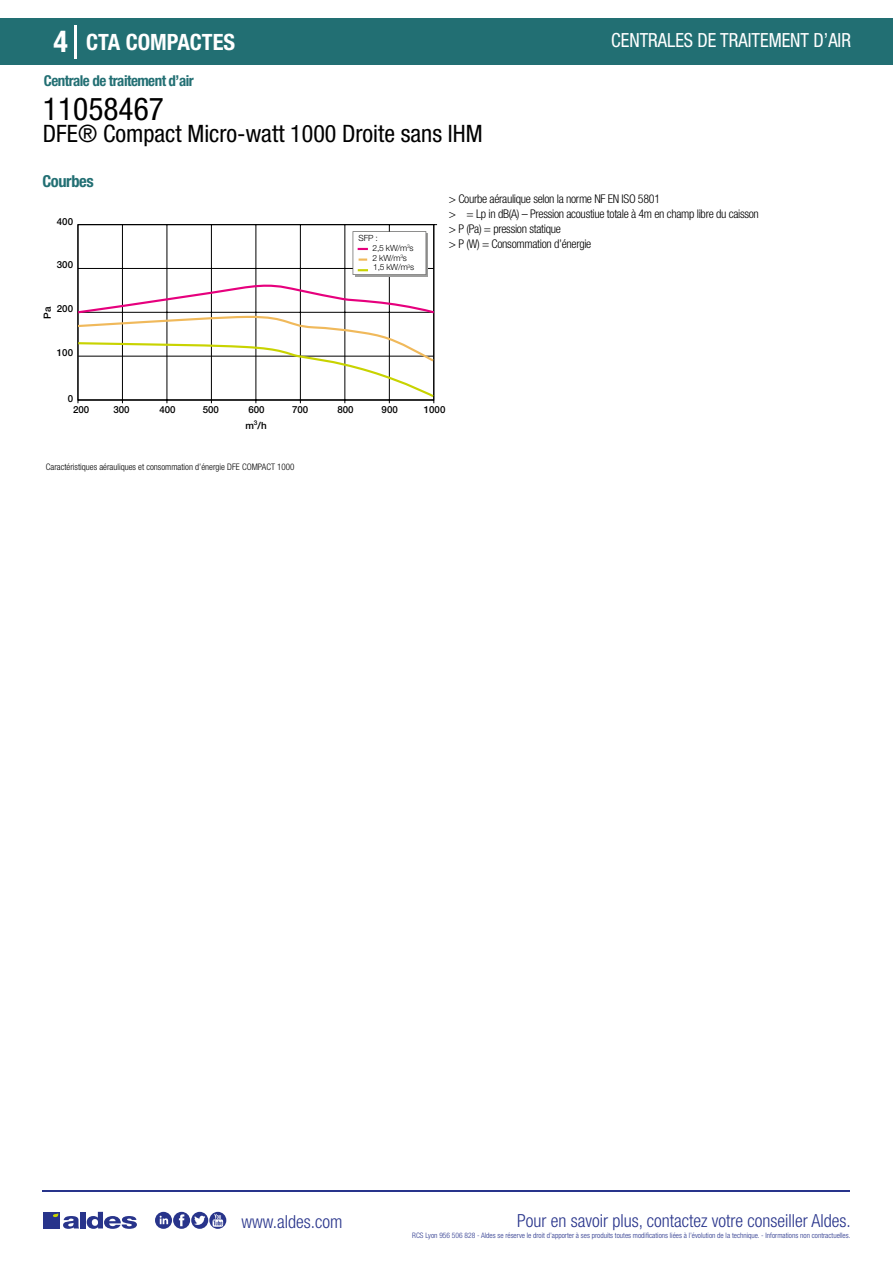
<style>
.page{position:relative;width:893px;height:1263px;background:#fff}
.page>*{position:absolute;margin:0;border:0;box-sizing:border-box;transform-origin:0 0}
.t1{font:condensed 31.5px "Helvetica Neue LT Std";color:#000}
.t2{font:700 condensed 30px "Helvetica Neue LT Std";color:#fff}
.t3{font:condensed 24px "Helvetica Neue LT Std";color:#000}
.t4{font:700 condensed 22.5px "Helvetica Neue LT Std";color:#fff}
.t5{font:condensed 19.5px "Helvetica Neue LT Std";color:#fff;scale:.95 1}
.t6{font:300 condensed 18px "Helvetica Neue";color:#28348b}
.t7{font:700 condensed 16.5px "Helvetica Neue LT Std";letter-spacing:-.025em;color:#226f73}
.t8{font:700 condensed 15px "Helvetica Neue LT Std";letter-spacing:-.035em;color:#226f73}
.t9{font:300 condensed 12px/15px "Helvetica Neue LT Std";letter-spacing:-.025em;color:#000}
.t10{font:500 9.9px "Helvetica Neue";color:#000}
.t11{font:500 9.75px "Helvetica Neue";color:#000}
.t12{font:300 condensed 9px "Helvetica Neue";color:#000}
.t13{font:300 8.55px/9.6px "Helvetica Neue";letter-spacing:-.025em;color:#000}
.t14{font:300 condensed 7.5px "Helvetica Neue";color:#28348b}
</style>
<div class="page">
<div style="left:0;top:18px;width:893px;height:46px;background:#226f73"></div>
<hr style="left:74px;top:25px;width:2px;height:33px;background:#fff">
<hr style="left:43px;top:1190px;width:807px;height:1px;background:#28348b">
<svg style="left:155px;top:1212px;width:71px;height:17px"></svg>
<div style="left:43px;top:1212px;width:17px;height:16px;background:#28348b"></div>
<div style="left:80px;top:1212px;width:6px;height:16px;background:#28348b"></div>
<svg style="left:87px;top:1212px;width:50px;height:17px"></svg>
<svg style="left:53px;top:1213px;width:26px;height:16px"></svg>
<hr style="left:78px;top:268px;width:356px;height:1px;background:#000">
<hr style="left:78px;top:224px;width:356px;height:1px;background:#000">
<hr style="left:78px;top:400px;width:356px;height:1px;background:#000">
<hr style="left:122px;top:225px;width:1px;height:178px;background:#000">
<hr style="left:167px;top:225px;width:1px;height:178px;background:#000">
<hr style="left:78px;top:225px;width:1px;height:178px;background:#000">
<hr style="left:434px;top:225px;width:1px;height:178px;background:#000">
<hr style="left:211px;top:225px;width:1px;height:178px;background:#000">
<hr style="left:256px;top:225px;width:1px;height:178px;background:#000">
<hr style="left:300px;top:225px;width:1px;height:178px;background:#000">
<hr style="left:345px;top:225px;width:1px;height:178px;background:#000">
<hr style="left:389px;top:225px;width:1px;height:178px;background:#000">
<svg style="left:77px;top:281px;width:358px;height:117px"></svg>
<div style="left:355px;top:233px;width:73px;height:43px;background:#8a8a89"></div>
<svg style="left:353px;top:231px;width:73px;height:44px;background:#f7f5f4"></svg>
<h2 class="t2" style="left:54px;top:24px;width:16px">4</h2>
<h3 class="t4" style="left:86px;top:28px;width:151px">CTA COMPACTES</h3>
<h3 class="t5" style="left:611px;top:29px;width:254px">CENTRALES DE TRAITEMENT D’AIR</h3>
<p class="t8" style="left:44px;top:71px;width:151px">Centrale de traitement d’air</p>
<h1 class="t1" style="left:43px;top:91px;width:122px">11058467</h1>
<h3 class="t3" style="left:43px;top:120px;width:441px">DFE® Compact Micro-watt 1000 Droite sans IHM</h3>
<h3 class="t7" style="left:43px;top:171px;width:53px">Courbes</h3>
<p class="t11" style="left:57px;top:215px;width:18px">400</p>
<p class="t11" style="left:57px;top:259px;width:18px">300</p>
<p class="t11" style="left:57px;top:303px;width:18px">200</p>
<p class="t10" style="left:42px;top:319px;width:14px;rotate:-90deg">Pa</p>
<p class="t11" style="left:57px;top:347px;width:18px">100</p>
<p class="t11" style="left:68px;top:393px;width:7px">0</p>
<p class="t13" style="left:359px;top:233px;width:21px">SFP :</p>
<p class="t13" style="left:373px;top:253px;width:43px">2 kW/m<sup>3</sup>s<br>1,5 kW/m<sup>3</sup>s</p>
<p class="t13" style="left:373px;top:243px;width:43px">2,5 kW/m<sup>3</sup>s</p>
<p class="t9" style="left:449px;top:192px;width:312px">&gt; Courbe aéraulique selon la norme NF EN ISO 5801<br>&gt; = Lp in dB(A) – Pression acoustiue totale à 4m en champ libre du caisson &gt; P (Pa) = pression statique<br>&gt; P (W) = Consommation d’énergie</p>
<p class="t11" style="left:73px;top:404px;width:18px">200</p>
<p class="t11" style="left:113px;top:404px;width:18px">300</p>
<p class="t11" style="left:159px;top:404px;width:18px">400</p>
<p class="t11" style="left:203px;top:404px;width:18px">500</p>
<p class="t11" style="left:248px;top:404px;width:18px">600</p>
<p class="t11" style="left:292px;top:404px;width:18px">700</p>
<p class="t11" style="left:337px;top:404px;width:18px">800</p>
<p class="t11" style="left:382px;top:404px;width:18px">900</p>
<p class="t11" style="left:424px;top:404px;width:23px">1000</p>
<p class="t10" style="left:245px;top:419px;width:23px">m<sup>3</sup>/h</p>
<p class="t12" style="left:46px;top:461px;width:250px">Caractéristiques aérauliques et consommation d’énergie DFE COMPACT 1000</p>
<h3 class="t6" style="left:241px;top:1211px;width:102px">www.aldes.com</h3>
<h3 class="t6" style="left:517px;top:1211px;width:335px">Pour en savoir plus, contactez votre conseiller Aldes.</h3>
<p class="t14" style="left:412px;top:1230px;width:440px">RCS Lyon 956 506 828 - Aldes se réserve le droit d’apporter à ses produits toutes modifications liées à l’évolution de la technique. - Informations non contractuelles.</p>
</div>
